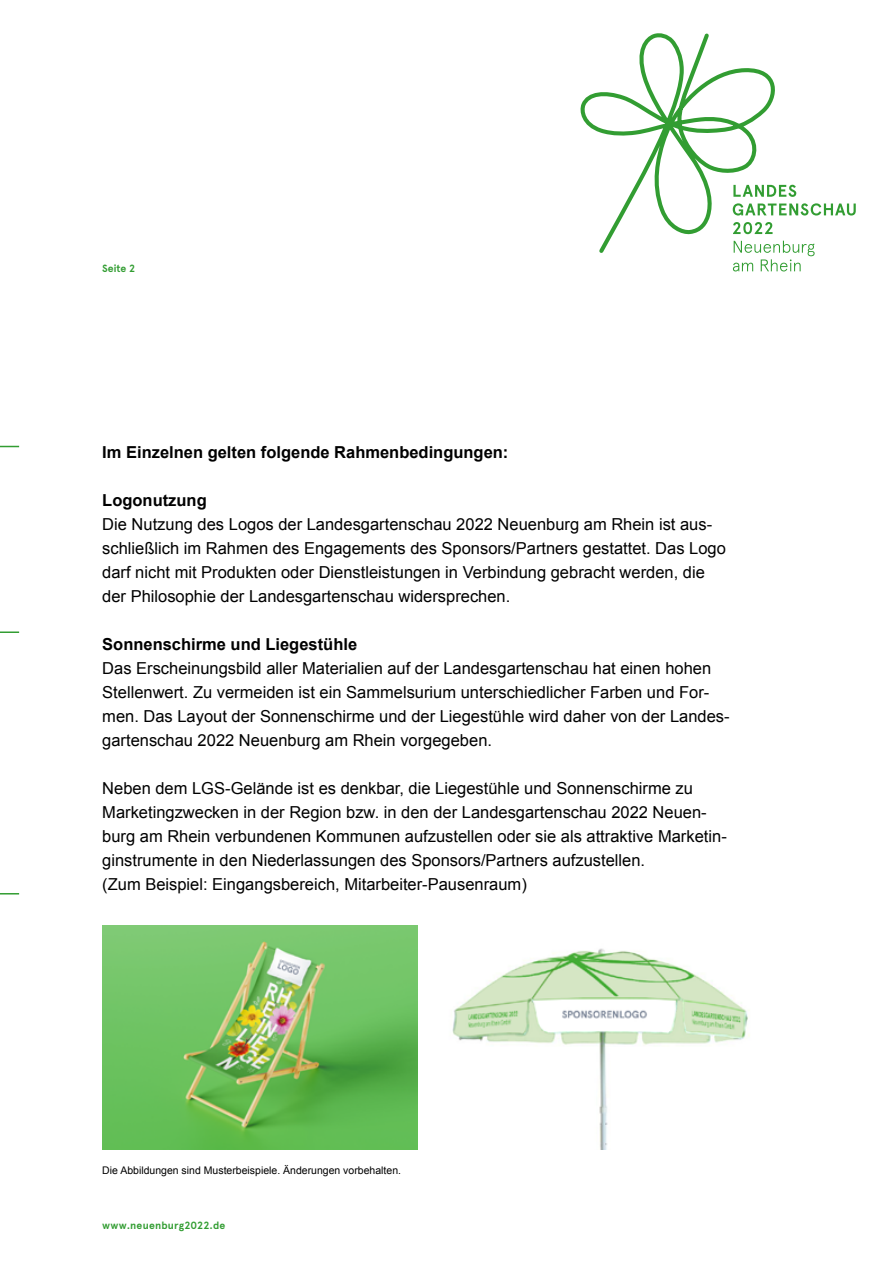
<style>
.page{position:relative;width:893px;height:1263px;background:#fff}
.page>*{position:absolute;margin:0;border:0;box-sizing:border-box;transform-origin:0 0}
.t1{font:16.5px/24px "Arial";color:#000}
.t2{font:700 16.5px "Arial";color:#000}
.t3{font:10.5px "Arial";color:#000}
.t4{font:700 10.5px "Apercu";letter-spacing:.015em;color:#329d32}
</style>
<div class="page">
<svg style="left:0;top:446px;width:19px;height:1px"></svg>
<svg style="left:0;top:893px;width:19px;height:1px"></svg>
<svg style="left:0;top:631px;width:19px;height:2px"></svg>
<svg style="left:784px;top:185px;width:12px;height:12px"></svg>
<svg style="left:784px;top:203px;width:72px;height:13px"></svg>
<svg style="left:733px;top:243px;width:82px;height:28px"></svg>
<svg style="left:580px;top:33px;width:204px;height:223px"></svg>
<img style="left:102px;top:926px;width:316px;height:223px">
<img style="left:452px;top:948px;width:298px;height:202px">
<p class="t4" style="left:102px;top:262px;width:35px">Seite 2</p>
<p class="t2" style="left:102px;top:441px;width:408px">Im Einzelnen gelten folgende Rahmenbedingungen:</p>
<p class="t2" style="left:102px;top:489px;width:106px">Logonutzung</p>
<p class="t1" style="left:102px;top:512px;width:625px">Die Nutzung des Logos der Landesgartenschau 2022 Neuenburg am Rhein ist aus&shy;schließlich im Rahmen des Engagements des Sponsors/Partners gestattet. Das Logo darf nicht mit Produkten oder Dienstleistungen in Verbindung gebracht werden, die der Philosophie der Landesgartenschau widersprechen.</p>
<p class="t2" style="left:102px;top:633px;width:256px">Sonnenschirme und Liegestühle</p>
<p class="t1" style="left:102px;top:656px;width:629px">Das Erscheinungsbild aller Materialien auf der Landesgartenschau hat einen hohen Stellenwert. Zu vermeiden ist ein Sammelsurium unterschiedlicher Farben und For&shy;men. Das Layout der Sonnenschirme und der Liegestühle wird daher von der Landes&shy;gartenschau 2022 Neuenburg am Rhein vorgegeben.</p>
<p class="t1" style="left:102px;top:776px;width:626px">Neben dem LGS-Gelände ist es denkbar, die Liegestühle und Sonnenschirme zu Marketingzwecken in der Region bzw. in den der Landesgartenschau 2022 Neuen&shy;burg am Rhein verbundenen Kommunen aufzustellen oder sie als attraktive Marketin&shy;ginstrumente in den Niederlassungen des Sponsors/Partners aufzustellen.<br>(Zum Beispiel: Eingangsbereich, Mitarbeiter-Pausenraum)</p>
<p class="t3" style="left:102px;top:1163px;width:300px">Die Abbildungen sind Musterbeispiele. Änderungen vorbehalten.</p>
<p class="t4" style="left:102px;top:1219px;width:125px">www.neuenburg2022.de</p>
</div>
